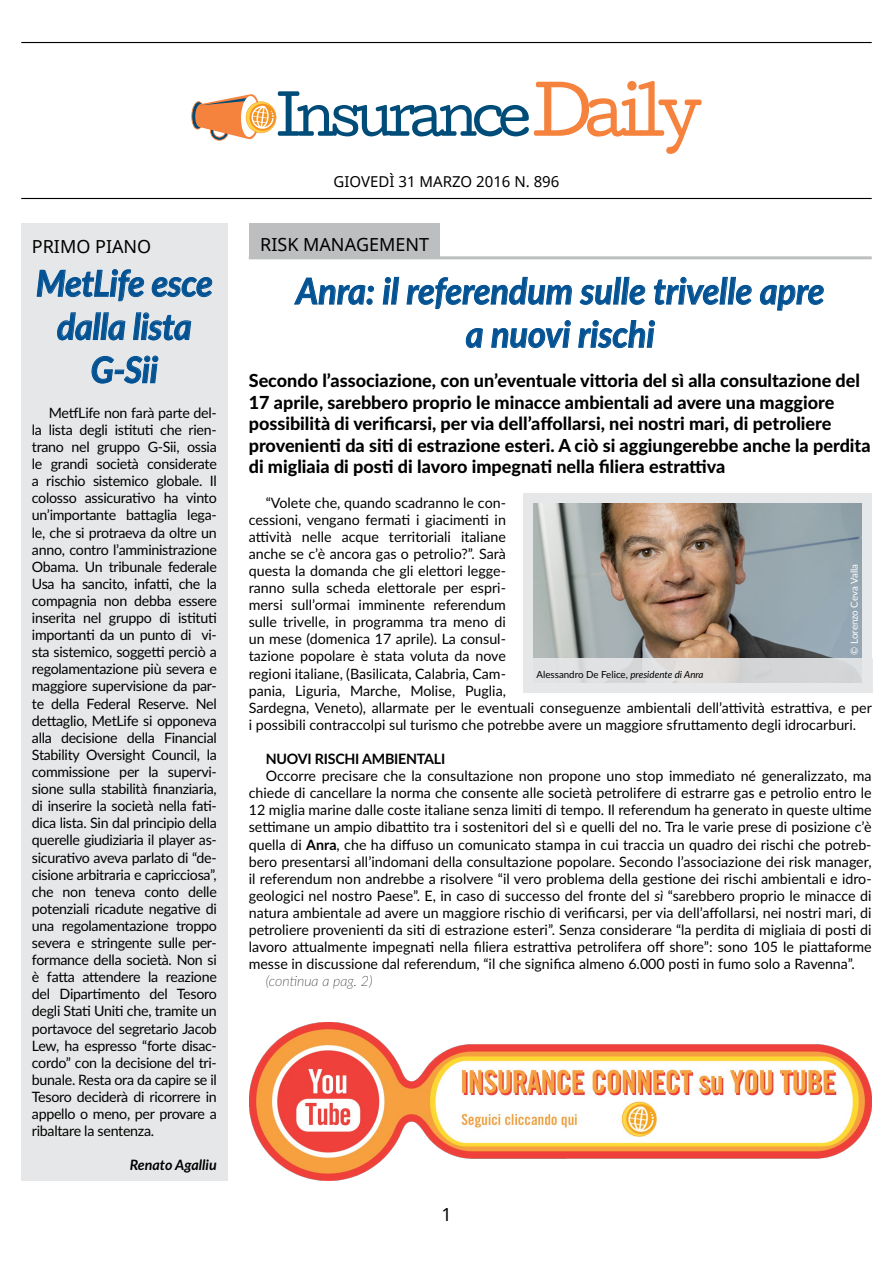
<style>
.page{position:relative;width:893px;height:1263px;background:#fff}
.page>*{position:absolute;margin:0;border:0;box-sizing:border-box;transform-origin:0 0}
.t1{font:italic 700 36px/43.2px "Lato";color:#035293;text-align:center;scale:.95 1}
.t2{font:800 18px/21.6px "Lato";color:#000}
.t3{font:18px "Noto Sans";color:#000}
.t4{font:15px "Noto Sans";color:#000}
.t5{font:14.25px/17.1px "Lato";color:#000;text-align:justify}
.t6{font:700 14.25px "Lato";letter-spacing:-.015em;color:#000}
.t7{font:italic 100 14.25px "Lato";color:#000}
.t8{font:italic 700 14.25px "Lato";color:#000}
.t9{font:9.75px "Lato";color:#000}
.t10{font:9.75px "Lato";letter-spacing:-.01em;color:#fff}
.s1{font-weight:700}
.s2{font-style:italic}
</style>
<div class="page">
<hr style="left:21px;top:42px;width:851px;height:1px;background:#000">
<hr style="left:21px;top:198px;width:851px;height:1px;background:#000">
<svg style="left:191px;top:81px;width:511px;height:73px"></svg>
<div style="left:21px;top:223px;width:207px;height:958px;background:#e6e7e8"></div>
<svg style="left:36px;top:269px;width:108px;height:32px"></svg>
<svg style="left:151px;top:277px;width:62px;height:20px"></svg>
<svg style="left:57px;top:312px;width:69px;height:29px"></svg>
<svg style="left:133px;top:312px;width:59px;height:29px"></svg>
<svg style="left:91px;top:355px;width:68px;height:29px"></svg>
<hr style="left:249px;top:256px;width:623px;height:3px;background:#bcbec0">
<div style="left:249px;top:223px;width:191px;height:35px;background:#bcbec0"></div>
<svg style="left:294px;top:277px;width:80px;height:28px"></svg>
<svg style="left:382px;top:276px;width:18px;height:29px"></svg>
<svg style="left:406px;top:277px;width:166px;height:32px"></svg>
<svg style="left:579px;top:277px;width:67px;height:28px"></svg>
<svg style="left:654px;top:276px;width:98px;height:29px"></svg>
<svg style="left:760px;top:284px;width:64px;height:27px"></svg>
<svg style="left:465px;top:328px;width:18px;height:20px"></svg>
<svg style="left:491px;top:320px;width:80px;height:28px"></svg>
<svg style="left:578px;top:320px;width:77px;height:28px"></svg>
<svg style="left:523px;top:493px;width:349px;height:200px;background:#dedfe0"></svg>
<img style="left:534px;top:504px;width:327px;height:155px">
<img style="left:249px;top:1022px;width:623px;height:159px">
<p class="t3" style="left:32px;top:234px;width:121px">PRIMO PIANO</p>
<h1 class="t1" style="left:36px;top:260px;width:188px">MetLife esce dalla lista<br>G-Sii</h1>
<p class="t5" style="left:32px;top:403px;width:186px;text-indent:17px">MetfLife non farà parte del&shy;la lista degli istituti che rien&shy;trano nel gruppo G-Sii, ossia le grandi società considerate a rischio sistemico globale. Il colosso assicurativo ha vinto un’importante battaglia lega&shy;le, che si protraeva da oltre un anno, contro l’amministrazione Obama. Un tribunale federale Usa ha sancito, infatti, che la compagnia non debba essere inserita nel gruppo di istituti importanti da un punto di vi&shy;sta sistemico, soggetti perciò a regolamentazione più severa e maggiore supervisione da par&shy;te della Federal Reserve. Nel dettaglio, MetLife si opponeva alla decisione della Financial Stability Oversight Council, la commissione per la supervi&shy;sione sulla stabilità finanziaria, di inserire la società nella fati&shy;dica lista. Sin dal principio della querelle giudiziaria il player as&shy;sicurativo aveva parlato di “de&shy;cisione arbitraria e capricciosa”, che non teneva conto delle potenziali ricadute negative di una regolamentazione troppo severa e stringente sulle per&shy;formance della società. Non si è fatta attendere la reazione del Dipartimento del Tesoro degli Stati Uniti che, tramite un portavoce del segretario Jacob Lew, ha espresso “forte disac&shy;cordo” con la decisione del tri&shy;bunale. Resta ora da capire se il Tesoro deciderà di ricorrere in appello o meno, per provare a ribaltare la sentenza.</p>
<p class="t8" style="left:130px;top:1155px;width:89px">Renato Agalliu</p>
<p class="t4" style="left:334px;top:171px;width:227px">GIOVEDì 31 MARZO 2016 n. 896</p>
<p class="t3" style="left:260px;top:232px;width:170px">RISK MANAGEMENT</p>
<h1 class="t1" style="left:296px;top:268px;width:558px">Anra: il referendum sulle trivelle apre a nuovi rischi</h1>
<p class="t2" style="left:249px;top:369px;width:623px">Secondo l’associazione, con un’eventuale vittoria del sì alla consultazione del 17 aprile, sarebbero proprio le minacce ambientali ad avere una maggiore possibilità di verificarsi, per via dell’affollarsi, nei nostri mari, di petroliere provenienti da siti di estrazione esteri. A ciò si aggiungerebbe anche la perdita di migliaia di posti di lavoro impegnati nella filiera estrattiva</p>
<p class="t5" style="left:249px;top:493px;width:625px;text-align:left;text-indent:17px">“Volete che, quando scadranno le con-<br>cessioni, vengano fermati i giacimenti in<br>attività nelle acque territoriali italiane<br>anche se c’è ancora gas o petrolio?”. Sarà<br>questa la domanda che gli elettori legge-<br>ranno sulla scheda elettorale per espri-<br>mersi sull’ormai imminente referendum<br>sulle trivelle, in programma tra meno di<br>un mese (domenica 17 aprile). La consul-<br>tazione popolare è stata voluta da nove<br>regioni italiane, (Basilicata, Calabria, Cam-<br>pania, Liguria, Marche, Molise, Puglia,<br>Sardegna, Veneto), allarmate per le eventuali conseguenze ambientali dell’attività estrattiva, e per i possibili contraccolpi sul turismo che potrebbe avere un maggiore sfruttamento degli idrocarburi.</p>
<p class="t6" style="left:266px;top:748px;width:181px">NUOVI RISCHI AMBIENTALI</p>
<p class="t5" style="left:249px;top:767px;width:624px;text-indent:17px">Occorre precisare che la consultazione non propone uno stop immediato né generalizzato, ma chiede di cancellare la norma che consente alle società petrolifere di estrarre gas e petrolio entro le 12 miglia marine dalle coste italiane senza limiti di tempo. Il referendum ha generato in queste ultime settimane un ampio dibattito tra i sostenitori del sì e quelli del no. Tra le varie prese di posizione c’è quella di <span class="s1">ANRA</span>, che ha diffuso un comunicato stampa in cui traccia un quadro dei rischi che potreb&shy;bero presentarsi all’indomani della consultazione popolare. Secondo l’associazione dei risk manager, il referendum non andrebbe a risolvere “il vero problema della gestione dei rischi ambientali e idro&shy;geologici nel nostro Paese”. E, in caso di successo del fronte del <span class="s2">sì</span> “sarebbero proprio le minacce di natura ambientale ad avere un maggiore rischio di verificarsi, per via dell’affollarsi, nei nostri mari, di petroliere provenienti da siti di estrazione esteri”. Senza considerare “la perdita di migliaia di posti di lavoro attualmente impegnati nella filiera estrattiva petrolifera off shore”: sono 105 le piattaforme messe in discussione dal referendum, “il che significa almeno 6.000 posti in fumo solo a Ravenna”.</p>
<p class="t7" style="left:266px;top:971px;width:108px">(continua a pag. 2)</p>
<p class="t10" style="left:847px;top:654px;width:92px;rotate:-90deg">© Lorenzo Ceva Valla</p>
<p class="t9" style="left:536px;top:667px;width:169px">Alessandro De Felice, <span class="s2">presidente di Anra</span></p>
<p class="t3" style="left:441px;top:1202px;width:12px">1</p>
</div>
